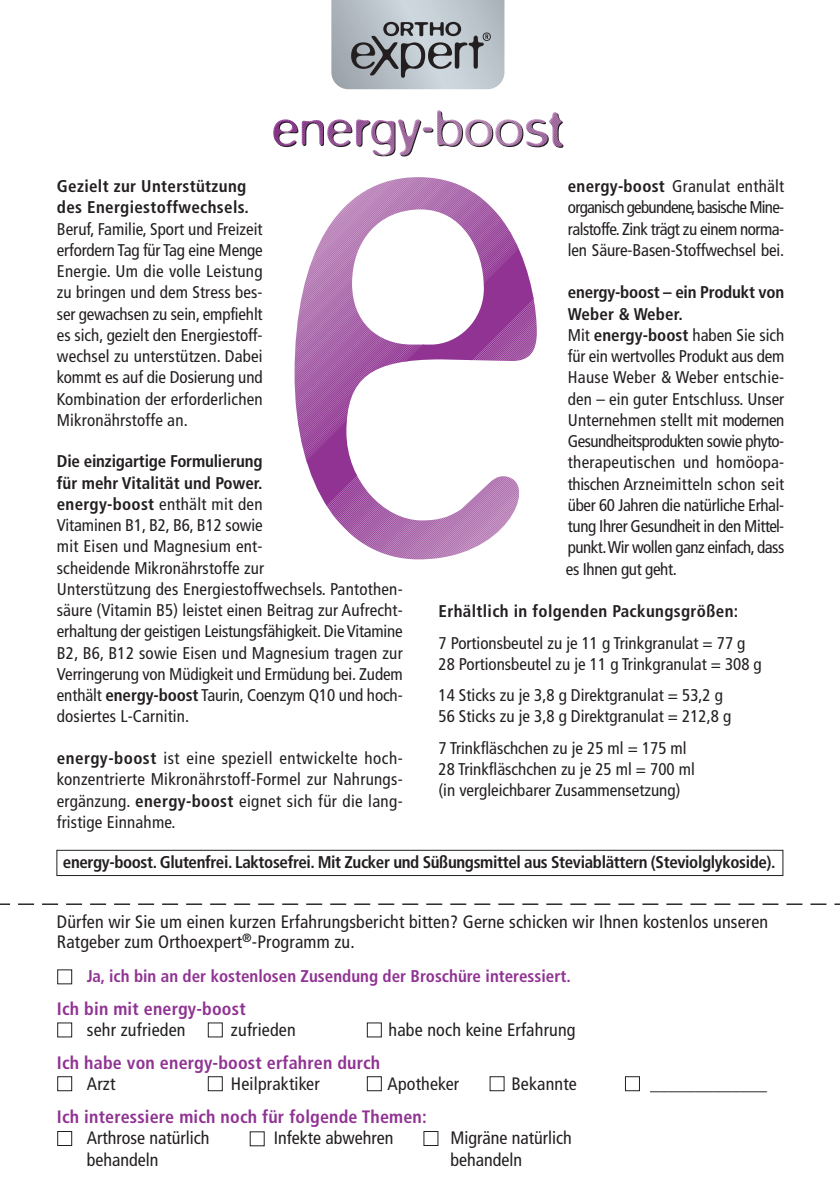
<style>
.page{position:relative;width:840px;height:1180px;background:#fff}
.page>*{position:absolute;margin:0;border:0;box-sizing:border-box;transform-origin:0 0}
.t1{font:300 56px "Blur";letter-spacing:.005em;color:#231f20}
.t2{font:condensed 18px/19.8px "Frutiger";letter-spacing:.01em;color:#231f20}
.t3{font:700 condensed 18px "Frutiger";letter-spacing:.01em;color:#903393}
.t4{font:condensed 17px/21.2px "Frutiger";color:#231f20}
.t5{font:700 condensed 17px "Frutiger";letter-spacing:-.02em;color:#231f20}
.t6{font:700 condensed 17px/21.2px "Frutiger";letter-spacing:.02em;color:#231f20}
.t7{font:700 condensed 17px "Frutiger";color:#903393}
.s1{font-weight:700}
</style>
<div class="page">
<div style="left:56px;top:850px;width:727px;height:26px;border:1px solid #231f20"></div>
<svg style="left:0;top:903px;width:840px;height:2px"></svg>
<div style="left:57px;top:1023px;width:15px;height:14px;border:1px solid #231f20"></div>
<div style="left:57px;top:1076px;width:15px;height:15px;border:1px solid #231f20"></div>
<div style="left:208px;top:1076px;width:14px;height:15px;border:1px solid #231f20"></div>
<div style="left:367px;top:1076px;width:14px;height:15px;border:1px solid #231f20"></div>
<div style="left:490px;top:1076px;width:14px;height:15px;border:1px solid #231f20"></div>
<div style="left:625px;top:1076px;width:14px;height:15px;border:1px solid #231f20"></div>
<div style="left:57px;top:1131px;width:15px;height:15px;border:1px solid #231f20"></div>
<div style="left:423px;top:1131px;width:15px;height:15px;border:1px solid #231f20"></div>
<div style="left:57px;top:970px;width:15px;height:14px;border:1px solid #231f20"></div>
<svg style="left:294px;top:177px;width:243px;height:382px"></svg>
<svg style="left:331px;top:0;width:173px;height:89px;background:#a6adb3"></svg>
<svg style="left:302px;top:110px;width:260px;height:45px"></svg>
<h1 class="t1" style="left:273px;top:111px;width:293px">energy-boost</h1>
<p class="t6" style="left:57px;top:177px;width:193px">Gezielt zur Unterstützung des Energiestoffwechsels.</p>
<p class="t4" style="left:57px;top:219px;width:207px;text-align:justify">Beruf, Familie, Sport und Freizeit erfordern Tag für Tag eine Menge Energie. Um die volle Leistung zu bringen und dem Stress bes&shy;ser gewachsen zu sein, empfiehlt es sich, gezielt den Energiestoff&shy;wechsel zu unterstützen. Dabei kommt es auf die Dosierung und Kombination der erforderlichen Mikronährstoffe an.</p>
<p class="t4" style="left:57px;top:452px;width:347px"><span class="s1">Die einzigartige Formulierung<br>für mehr Vitalität und Power.<br>energy-boost</span> enthält mit den<br>Vitaminen B1, B2, B6, B12 sowie<br>mit Eisen und Magnesium ent-<br>scheidende Mikronährstoffe zur<br>Unterstützung des Energiestoffwechsels. Pantothen&shy;säure (Vitamin B5) leistet einen Beitrag zur Aufrecht&shy;erhaltung der geistigen Leistungsfähigkeit. Die Vitamine B2, B6, B12 sowie Eisen und Magnesium tragen zur Verringerung von Müdigkeit und Ermüdung bei. Zudem enthält <span class="s1">energy-boost</span> Taurin, Coenzym Q10 und hoch&shy;dosiertes L-Carnitin.</p>
<p class="t4" style="left:57px;top:749px;width:347px;text-align:justify"><span class="s1">energy-boost</span> ist eine speziell entwickelte hoch&shy;konzentrierte Mikronährstoff-Formel zur Nahrungs&shy;ergänzung. <span class="s1">energy-boost</span> eignet sich für die lang&shy;fristige Einnahme.</p>
<p class="t4" style="left:568px;top:177px;width:218px;text-align:justify"><span class="s1">energy-boost</span> Granulat enthält organisch gebundene, basische Mine&shy;ralstoffe. Zink trägt zu einem norma&shy;len Säure-Basen-Stoffwechsel bei.</p>
<p class="t4" style="left:566px;top:283px;width:220px"><span class="s1">energy-boost – ein Produkt von<br>Weber &amp; Weber.<br></span>Mit <span class="s1">energy-boost</span> haben Sie sich für ein wertvolles Produkt aus dem<br>Hause Weber &amp; Weber entschie&shy;den – ein guter Entschluss. Unser<br>Unternehmen stellt mit modernen<br>Gesundheitsprodukten sowie phyto&shy;therapeutischen und homöopa&shy;thischen Arzneimitteln schon seit über 60 Jahren die natürliche Erhal&shy;tung Ihrer Gesundheit in den Mittel&shy;punkt. Wir wollen ganz einfach, dass es Ihnen gut geht.</p>
<p class="t6" style="left:438px;top:602px;width:301px">Erhältlich in folgenden Packungsgrößen:</p>
<p class="t4" style="left:438px;top:633px;width:325px">7 Portionsbeutel zu je 11 g Trinkgranulat = 77 g<br>28 Portionsbeutel zu je 11 g Trinkgranulat = 308 g</p>
<p class="t4" style="left:438px;top:686px;width:294px">14 Sticks zu je 3,8 g Direktgranulat = 53,2 g<br>56 Sticks zu je 3,8 g Direktgranulat = 212,8 g</p>
<p class="t4" style="left:438px;top:739px;width:258px">7 Trinkfläschchen zu je 25 ml = 175 ml<br>28 Trinkfläschchen zu je 25 ml = 700 ml (in vergleichbarer Zusammensetzung)</p>
<p class="t5" style="left:63px;top:855px;width:714px">energy-boost. Glutenfrei. Laktosefrei. Mit Zucker und Süßungsmittel aus Steviablättern (Steviolglykoside).</p>
<p class="t2" style="left:57px;top:913px;width:713px">Dürfen wir Sie um einen kurzen Erfahrungsbericht bitten? Gerne schicken wir Ihnen kostenlos unseren<br>Ratgeber zum Orthoexpert<sup>®</sup>-Programm zu.</p>
<p class="t7" style="left:87px;top:969px;width:485px">Ja, ich bin an der kostenlosen Zusendung der Broschüre interessiert.</p>
<p class="t3" style="left:57px;top:1001px;width:190px">Ich bin mit energy-boost</p>
<p class="t2" style="left:87px;top:1021px;width:100px">sehr zufrieden</p>
<p class="t2" style="left:231px;top:1021px;width:66px">zufrieden</p>
<p class="t2" style="left:388px;top:1021px;width:188px">habe noch keine Erfahrung</p>
<p class="t3" style="left:57px;top:1055px;width:325px">Ich habe von energy-boost erfahren durch</p>
<p class="t2" style="left:87px;top:1075px;width:30px">Arzt</p>
<p class="t2" style="left:231px;top:1075px;width:90px">Heilpraktiker</p>
<p class="t2" style="left:387px;top:1075px;width:73px">Apotheker</p>
<p class="t2" style="left:511px;top:1075px;width:67px">Bekannte</p>
<p class="t2" style="left:650px;top:1075px;width:118px">_____________</p>
<p class="t3" style="left:57px;top:1109px;width:371px">Ich interessiere mich noch für folgende Themen:</p>
<p class="t2" style="left:87px;top:1129px;width:124px">Arthrose natürlich</p>
<p class="t2" style="left:274px;top:1129px;width:121px">Infekte abwehren</p>
<p class="t2" style="left:450px;top:1129px;width:123px">Migräne natürlich</p>
<p class="t2" style="left:87px;top:1151px;width:73px">behandeln</p>
<p class="t2" style="left:450px;top:1151px;width:73px">behandeln</p>
</div>
